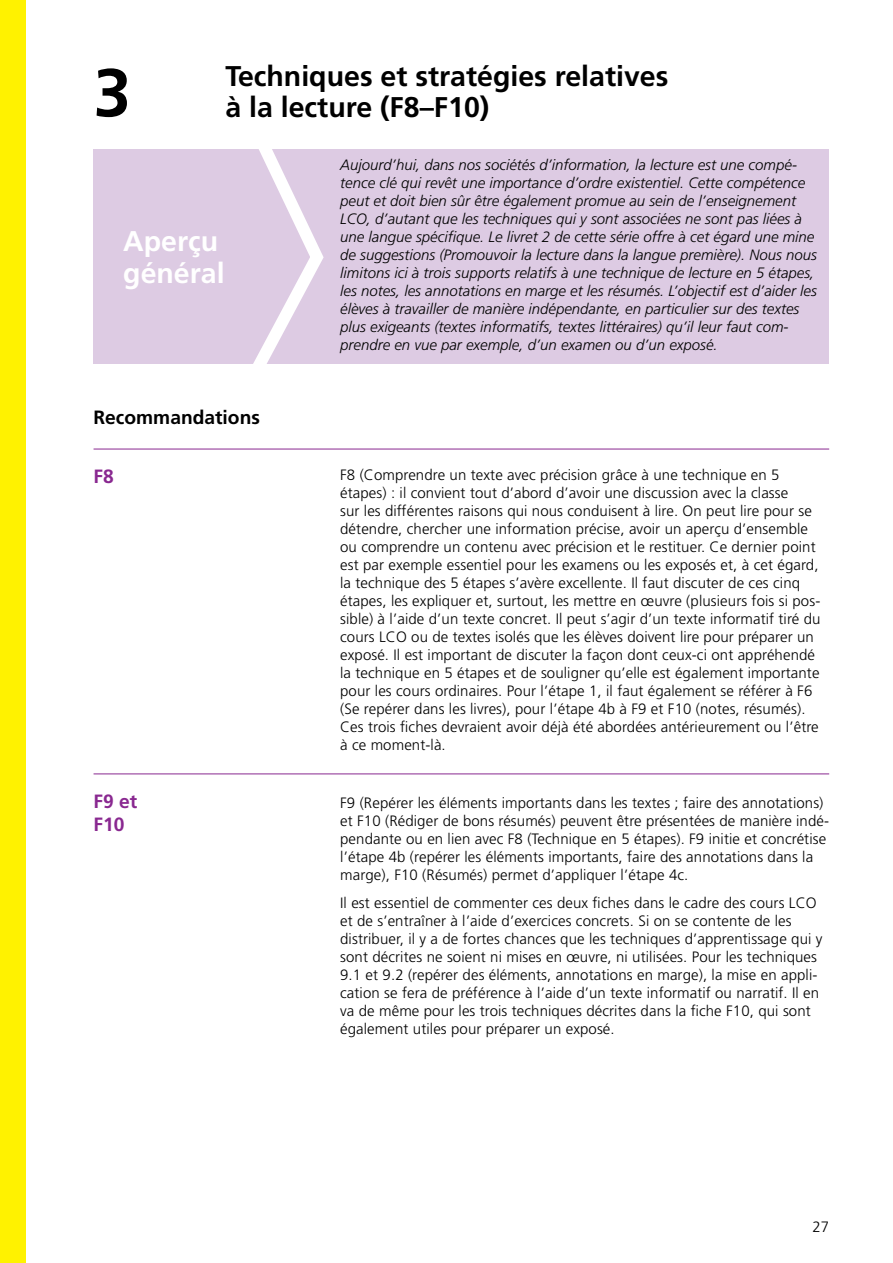
<style>
.page{position:relative;width:893px;height:1263px;background:#fff}
.page>*{position:absolute;margin:0;border:0;box-sizing:border-box;transform-origin:0 0}
.t1{font:700 67.5px "Frutiger";color:#000}
.t2{font:700 28.5px "Frutiger";color:#000}
.t3{font:700 28.5px/31.5px "Frutiger";color:#fff}
.t4{font:700 19.2px "Frutiger LT Pro";color:#000}
.t5{font:700 19.2px/23.1px "Frutiger LT Pro";color:#892890}
.t6{font:300 15px/18px "Frutiger LT Pro";letter-spacing:.005em;color:#000}
.t7{font:italic 300 15px/18px "Frutiger";color:#000}
.t8{font:300 15px "Frutiger";color:#000}
</style>
<div class="page">
<div style="left:94px;top:149px;width:735px;height:214px;background:#ddcbe3"></div>
<svg style="left:236px;top:149px;width:94px;height:215px"></svg>
<hr style="left:94px;top:449px;width:735px;height:1px;background:#892890">
<hr style="left:94px;top:773px;width:735px;height:1px;background:#892890">
<div style="left:0;top:0;width:26px;height:1263px;background:#fff200"></div>
<h2 class="t2" style="left:225px;top:59px;width:444px">Techniques et stratégies relatives</h2>
<h1 class="t1" style="left:94px;top:53px;width:39px">3</h1>
<h2 class="t2" style="left:225px;top:91px;width:265px">à la lecture (F8–F10)</h2>
<p class="t7" style="left:340px;top:156px;width:478px">Aujourd’hui, dans nos sociétés d’information, la lecture est une compé&shy;tence clé qui revêt une importance d’ordre existentiel. Cette compétence peut et doit bien sûr être également promue au sein de l’enseignement LCO, d’autant que les techniques qui y sont associées ne sont pas liées à une langue spécifique. Le livret 2 de cette série offre à cet égard une mine de suggestions (Promouvoir la lecture dans la langue première). Nous nous limitons ici à trois supports relatifs à une technique de lecture en 5 étapes, les notes, les annotations en marge et les résumés. L’objectif est d’aider les élèves à travailler de manière indépendante, en particulier sur des textes plus exigeants (textes informatifs, textes littéraires) qu’il leur faut com&shy;prendre en vue par exemple, d’un examen ou d’un exposé.</p>
<h2 class="t3" style="left:123px;top:225px;width:103px">Aperçu général</h2>
<p class="t4" style="left:94px;top:406px;width:168px">Recommandations</p>
<p class="t5" style="left:94px;top:465px;width:22px">F8</p>
<p class="t5" style="left:94px;top:790px;width:45px">F9 et<br>F10</p>
<p class="t6" style="left:340px;top:466px;width:482px">F8 (Comprendre un texte avec précision grâce à une technique en 5 étapes) : il convient tout d’abord d’avoir une discussion avec la classe<br>sur les différentes raisons qui nous conduisent à lire. On peut lire pour se détendre, chercher une information précise, avoir un aperçu d’ensemble ou comprendre un contenu avec précision et le restituer. Ce dernier point est par exemple essentiel pour les examens ou les exposés et, à cet égard, la technique des 5 étapes s’avère excellente. Il faut discuter de ces cinq étapes, les expliquer et, surtout, les mettre en œuvre (plusieurs fois si pos&shy;sible) à l’aide d’un texte concret. Il peut s’agir d’un texte informatif tiré du cours LCO ou de textes isolés que les élèves doivent lire pour préparer un exposé. Il est important de discuter la façon dont ceux-ci ont appréhendé la technique en 5 étapes et de souligner qu’elle est également importante pour les cours ordinaires. Pour l’étape 1, il faut également se référer à F6 (Se repérer dans les livres), pour l’étape 4b à F9 et F10 (notes, résumés).<br>Ces trois fiches devraient avoir déjà été abordées antérieurement ou l’être à ce moment-là.</p>
<p class="t6" style="left:340px;top:793px;width:490px">F9 (Repérer les éléments importants dans les textes ; faire des annotations) et F10 (Rédiger de bons résumés) peuvent être présentées de manière indé&shy;pendante ou en lien avec F8 (Technique en 5 étapes). F9 initie et concrétise l’étape 4b (repérer les éléments importants, faire des annotations dans la marge), F10 (Résumés) permet d’appliquer l’étape 4c.</p>
<p class="t6" style="left:340px;top:894px;width:484px">Il est essentiel de commenter ces deux fiches dans le cadre des cours LCO et de s’entraîner à l’aide d’exercices concrets. Si on se contente de les distribuer, il y a de fortes chances que les techniques d’apprentissage qui y sont décrites ne soient ni mises en œuvre, ni utilisées. Pour les techniques 9.1 et 9.2 (repérer des éléments, annotations en marge), la mise en appli&shy;cation se fera de préférence à l’aide d’un texte informatif ou narratif. Il en va de même pour les trois techniques décrites dans la fiche F10, qui sont également utiles pour préparer un exposé.</p>
<p class="t8" style="left:812px;top:1218px;width:18px">27</p>
</div>
